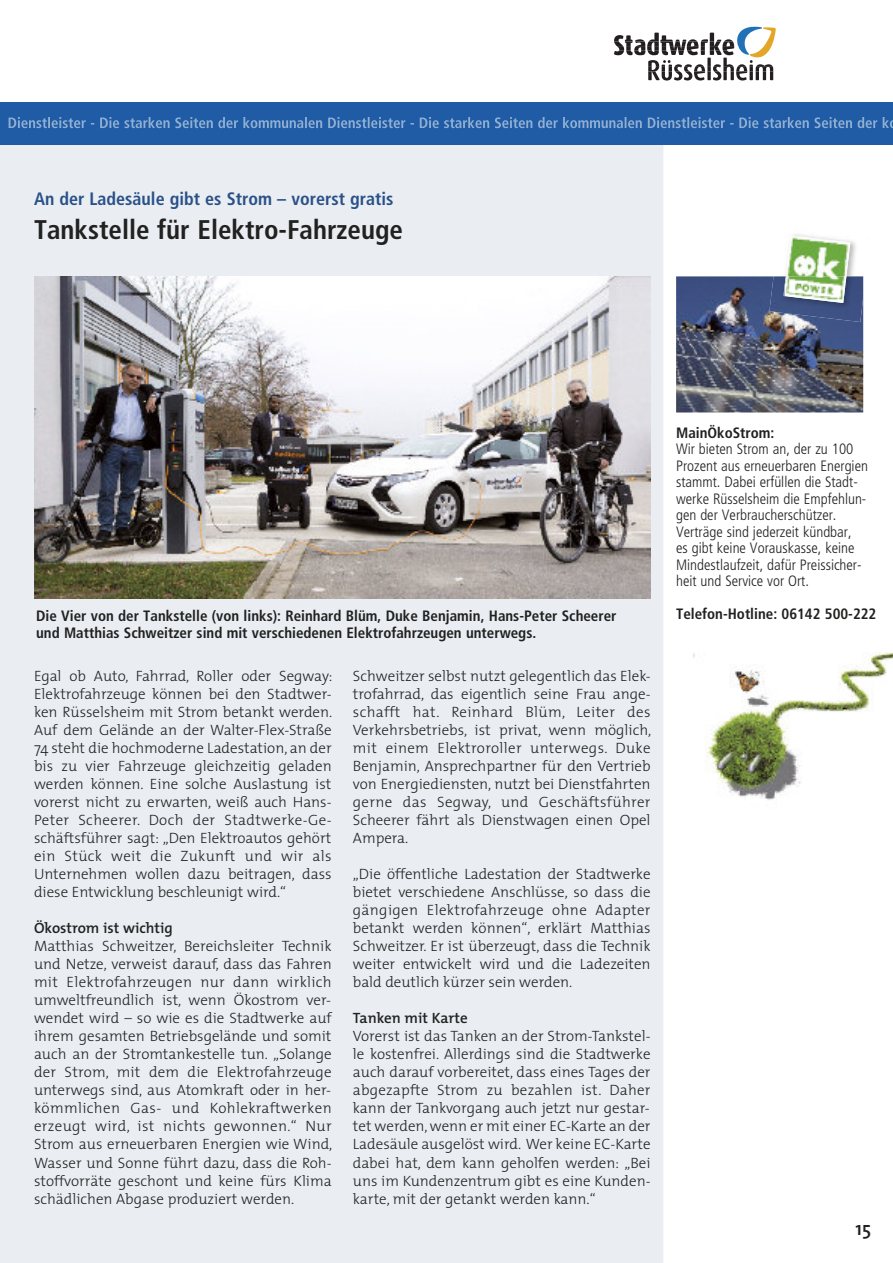
<style>
.page{position:relative;width:893px;height:1263px;background:#fff}
.page>*{position:absolute;margin:0;border:0;box-sizing:border-box;transform-origin:0 0}
.t1{font:700 condensed 27px "Frutiger LT Std";color:#212120}
.t2{font:600 19.5px "T Mix";color:#212120}
.t3{font:700 condensed 18px "Frutiger LT Std";color:#295188}
.t4{font:300 15px/18px "T Mix";color:#212120;text-align:justify}
.t5{font:300 condensed 15px/16.5px "Frutiger LT Std";color:#212120}
.t6{font:700 condensed 15px "Frutiger LT Std";color:#212120}
.t7{font:600 15px "T Mix";color:#212120}
</style>
<div class="page">
<div style="left:0;top:145px;width:663px;height:1118px;background:#eaeef3"></div>
<div style="left:0;top:102px;width:893px;height:43px;background:#1f5ca5"></div>
<svg style="left:614px;top:27px;width:162px;height:54px"></svg>
<img style="left:676px;top:276px;width:187px;height:136px">
<img style="left:694px;top:652px;width:199px;height:148px">
<img style="left:794px;top:234px;width:70px;height:63px">
<img style="left:769px;top:276px;width:94px;height:46px">
<img style="left:787px;top:235px;width:63px;height:41px">
<img style="left:783px;top:276px;width:63px;height:27px">
<img style="left:34px;top:276px;width:617px;height:323px">
<p class="t3" style="left:34px;top:191px;width:361px">An der Ladesäule gibt es Strom – vorerst gratis</p>
<h1 class="t1" style="left:34px;top:219px;width:371px">Tankstelle für Elektro-Fahrzeuge</h1>
<p class="t6" style="left:676px;top:427px;width:100px">MainÖkoStrom:</p>
<p class="t5" style="left:676px;top:442px;width:193px">Wir bieten Strom an, der zu 100<br>Prozent aus erneuerbaren Energien stammt. Dabei erfüllen die Stadt&shy;werke Rüsselsheim die Empfehlun&shy;gen der Verbraucherschützer.<br>Verträge sind jederzeit kündbar,<br>es gibt keine Vorauskasse, keine<br>Mindestlaufzeit, dafür Preissicher&shy;heit und Service vor Ort.</p>
<p class="t6" style="left:36px;top:610px;width:582px">Die Vier von der Tankstelle (von links): Reinhard Blüm, Duke Benjamin, Hans-Peter Scheerer</p>
<p class="t6" style="left:676px;top:608px;width:202px">Telefon-Hotline: 06142 500-222</p>
<p class="t6" style="left:36px;top:626px;width:502px">und Matthias Schweitzer sind mit verschiedenen Elektrofahrzeugen unterwegs.</p>
<p class="t4" style="left:34px;top:669px;width:300px">Egal ob Auto, Fahrrad, Roller oder Segway:<br>Elektrofahrzeuge können bei den Stadtwer&shy;ken Rüsselsheim mit Strom betankt werden.<br>Auf dem Gelände an der Walter-Flex-Straße 74 steht die hochmoderne Ladestation, an der bis zu vier Fahrzeuge gleichzeitig geladen werden können. Eine solche Auslastung ist vorerst nicht zu erwarten, weiß auch Hans-Peter Scheerer. Doch der Stadtwerke-Ge&shy;schäftsführer sagt: „Den Elektroautos gehört ein Stück weit die Zukunft und wir als Unternehmen wollen dazu beitragen, dass diese Entwicklung beschleunigt wird.“</p>
<p class="t7" style="left:34px;top:923px;width:140px">Ökostrom ist wichtig</p>
<p class="t4" style="left:34px;top:939px;width:300px">Matthias Schweitzer, Bereichsleiter Technik und Netze, verweist darauf, dass das Fahren mit Elektrofahrzeugen nur dann wirklich umweltfreundlich ist, wenn Ökostrom ver&shy;wendet wird – so wie es die Stadtwerke auf ihrem gesamten Betriebsgelände und somit auch an der Stromtankestelle tun. „Solange der Strom, mit dem die Elektrofahrzeuge unterwegs sind, aus Atomkraft oder in her&shy;kömmlichen Gas- und Kohlekraftwerken erzeugt wird, ist nichts gewonnen.“ Nur Strom aus erneuerbaren Energien wie Wind, Wasser und Sonne führt dazu, dass die Roh&shy;stoffvorräte geschont und keine fürs Klima schädlichen Abgase produziert werden.</p>
<p class="t4" style="left:353px;top:669px;width:300px">Schweitzer selbst nutzt gelegentlich das Elek&shy;trofahrrad, das eigentlich seine Frau ange&shy;schafft hat. Reinhard Blüm, Leiter des Verkehrsbetriebs, ist privat, wenn möglich, mit einem Elektroroller unterwegs. Duke Benjamin, Ansprechpartner für den Vertrieb von Energiediensten, nutzt bei Dienstfahrten gerne das Segway, und Geschäftsführer Scheerer fährt als Dienstwagen einen Opel Ampera.</p>
<p class="t4" style="left:353px;top:867px;width:299px">„Die öffentliche Ladestation der Stadtwerke bietet verschiedene Anschlüsse, so dass die gängigen Elektrofahrzeuge ohne Adapter betankt werden können“, erklärt Matthias Schweitzer. Er ist überzeugt, dass die Technik weiter entwickelt wird und die Ladezeiten bald deutlich kürzer sein werden.</p>
<p class="t7" style="left:353px;top:1013px;width:116px">Tanken mit Karte</p>
<p class="t4" style="left:353px;top:1029px;width:299px">Vorerst ist das Tanken an der Strom-Tankstel&shy;le kostenfrei. Allerdings sind die Stadtwerke auch darauf vorbereitet, dass eines Tages der abgezapfte Strom zu bezahlen ist. Daher kann der Tankvorgang auch jetzt nur gestar&shy;tet werden,wenn er mit einer EC-Karte an der Ladesäule ausgelöst wird. Wer keine EC-Karte dabei hat, dem kann geholfen werden: „Bei uns im Kundenzentrum gibt es eine Kunden&shy;karte, mit der getankt werden kann.“</p>
<h2 class="t2" style="left:855px;top:1222px;width:17px">15</h2>
</div>
